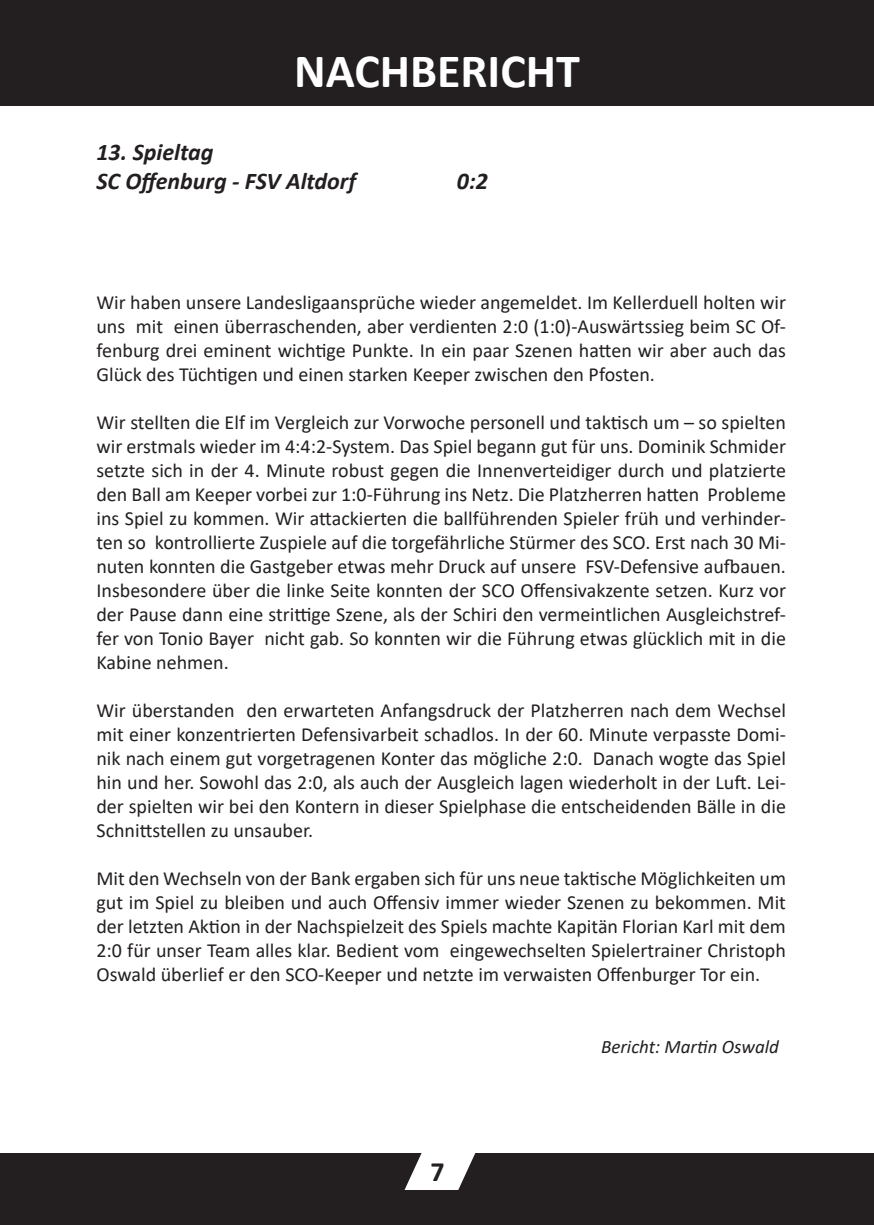
<style>
.page{position:relative;width:874px;height:1225px;background:#fff}
.page>*{position:absolute;margin:0;border:0;box-sizing:border-box;transform-origin:0 0}
.t1{font:700 48px "Calibri";color:#fff}
.t2{font:700 28px "Calibri";color:#231f20}
.t3{font:italic 700 24px/28.8px "Calibri";color:#231f20}
.t4{font:20px/24px "Calibri";color:#231f20;text-align:justify}
.t5{font:italic 19px "Calibri";color:#231f20}
</style>
<div class="page">
<div style="left:0;top:0;width:873px;height:105px;background:#231f20"></div>
<div style="left:0;top:1153px;width:873px;height:72px;background:#231f20"></div>
<svg style="left:404px;top:1153px;width:72px;height:37px"></svg>
<h1 class="t1" style="left:294px;top:48px;width:287px">NACHBERICHT</h1>
<p class="t3" style="left:96px;top:139px;width:261px">13. Spieltag<br>SC Offenburg - FSV Altdorf</p>
<p class="t3" style="left:456px;top:165px;width:32px">0:2</p>
<p class="t4" style="left:96px;top:289px;width:690px">Wir haben unsere Landesligaansprüche wieder angemeldet. Im Kellerduell holten wir uns mit einen überraschenden, aber verdienten 2:0 (1:0)-Auswärtssieg beim SC Of&shy;fenburg drei eminent wichtige Punkte. In ein paar Szenen hatten wir aber auch das Glück des Tüchtigen und einen starken Keeper zwischen den Pfosten.</p>
<p class="t4" style="left:96px;top:409px;width:690px">Wir stellten die Elf im Vergleich zur Vorwoche personell und taktisch um – so spielten wir erstmals wieder im 4:4:2-System. Das Spiel begann gut für uns. Dominik Schmider setzte sich in der 4. Minute robust gegen die Innenverteidiger durch und platzierte den Ball am Keeper vorbei zur 1:0-Führung ins Netz. Die Platzherren hatten Probleme ins Spiel zu kommen. Wir attackierten die ballführenden Spieler früh und verhinder&shy;ten so kontrollierte Zuspiele auf die torgefährliche Stürmer des SCO. Erst nach 30 Mi&shy;nuten konnten die Gastgeber etwas mehr Druck auf unsere FSV-Defensive aufbauen.<br>Insbesondere über die linke Seite konnten der SCO Offensivakzente setzen. Kurz vor der Pause dann eine strittige Szene, als der Schiri den vermeintlichen Ausgleichstref&shy;fer von Tonio Bayer nicht gab. So konnten wir die Führung etwas glücklich mit in die Kabine nehmen.</p>
<p class="t4" style="left:96px;top:697px;width:690px">Wir überstanden den erwarteten Anfangsdruck der Platzherren nach dem Wechsel mit einer konzentrierten Defensivarbeit schadlos. In der 60. Minute verpasste Domi&shy;nik nach einem gut vorgetragenen Konter das mögliche 2:0. Danach wogte das Spiel hin und her. Sowohl das 2:0, als auch der Ausgleich lagen wiederholt in der Luft. Lei&shy;der spielten wir bei den Kontern in dieser Spielphase die entscheidenden Bälle in die Schnittstellen zu unsauber.</p>
<p class="t4" style="left:96px;top:865px;width:690px">Mit den Wechseln von der Bank ergaben sich für uns neue taktische Möglichkeiten um gut im Spiel zu bleiben und auch Offensiv immer wieder Szenen zu bekommen. Mit der letzten Aktion in der Nachspielzeit des Spiels machte Kapitän Florian Karl mit dem 2:0 für unser Team alles klar. Bedient vom eingewechselten Spielertrainer Christoph Oswald überlief er den SCO-Keeper und netzte im verwaisten Offenburger Tor ein.</p>
<h2 class="t2" style="left:430px;top:1158px;width:16px">7</h2>
<p class="t5" style="left:600px;top:1033px;width:179px">Bericht: Martin Oswald</p>
</div>
